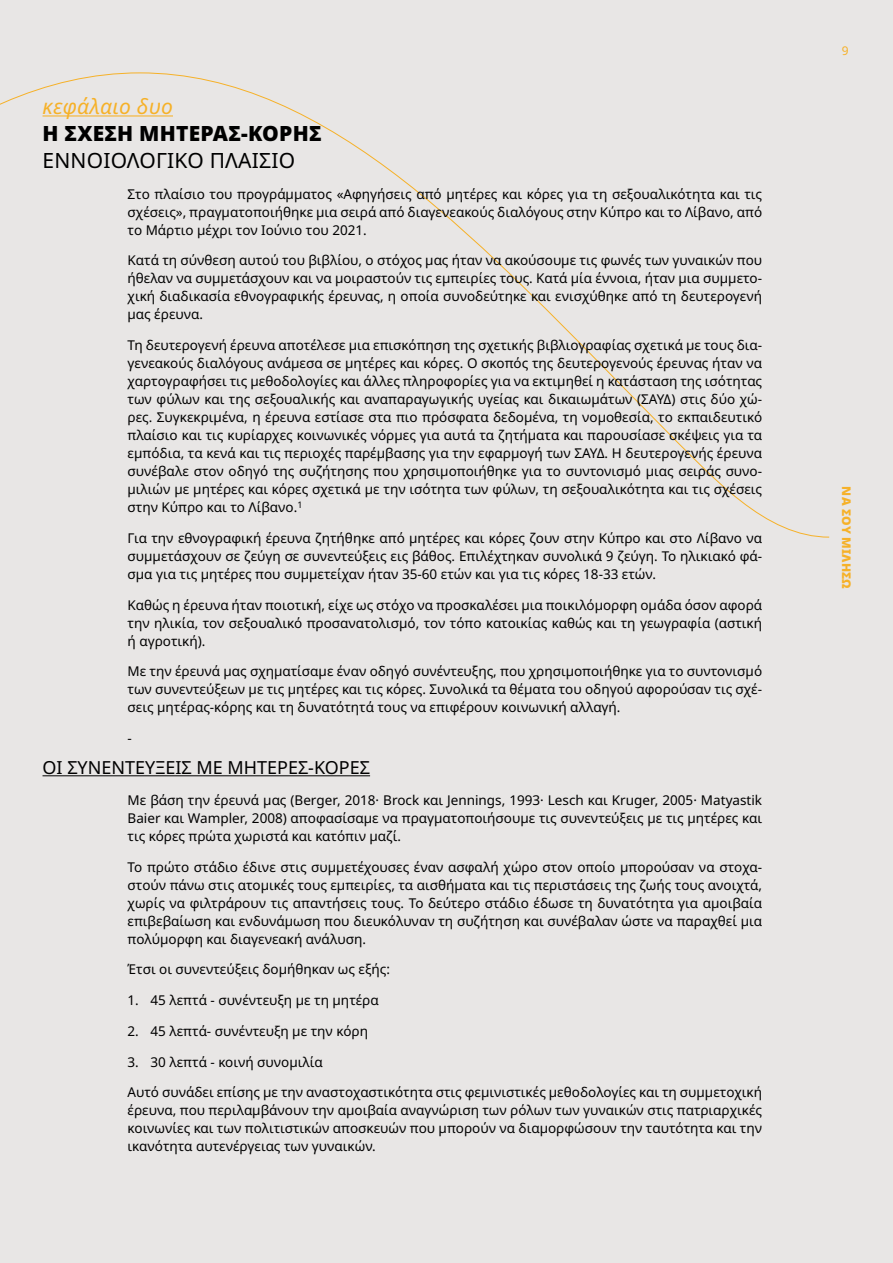
<style>
.page{position:relative;width:893px;height:1263px;background:#e8e6e5}
.page>*{position:absolute;margin:0;border:0;box-sizing:border-box;transform-origin:0 0}
.t1{font:900 21px "Noto Sans";letter-spacing:.01em;color:#000}
.t2{font:21px "Noto Sans";letter-spacing:.01em;color:#000}
.t3{font:italic 21px "Noto Sans";letter-spacing:.01em;color:#f6b128}
.t4{font:18px "Noto Sans";color:#000}
.t5{font:13.5px/18px "Noto Sans";color:#000;text-align:justify}
.t6{font:900 12px "Noto Sans";letter-spacing:.01em;color:#f6b128}
.t7{font:12px "Noto Sans";color:#f6b128}
</style>
<div class="page">
<hr style="left:43px;top:115px;width:130px;height:1px;background:#f6b128">
<hr style="left:43px;top:775px;width:327px;height:1px;background:#000">
<h1 class="t3" style="left:43px;top:91px;width:132px">κεφάλαιο δυο</h1>
<h1 class="t1" style="left:43px;top:117px;width:281px">Η ΣΧΕΣΗ ΜΗΤΕΡΑΣ-ΚΟΡΗΣ</h1>
<h1 class="t2" style="left:43px;top:145px;width:254px">ΕΝΝΟΙΟΛΟΓΙΚΟ ΠΛΑΙΣΙΟ</h1>
<p class="t5" style="left:128px;top:185px;width:636px">Στο πλαίσιο του προγράμματος «Αφηγήσεις από μητέρες και κόρες για τη σεξουαλικότητα και τις σχέσεις», πραγματοποιήθηκε μια σειρά από διαγενεακούς διαλόγους στην Κύπρο και το Λίβανο, από το Μάρτιο μέχρι τον Ιούνιο του 2021.</p>
<p class="t5" style="left:128px;top:252px;width:636px">Κατά τη σύνθεση αυτού του βιβλίου, ο στόχος μας ήταν να ακούσουμε τις φωνές των γυναικών που ήθελαν να συμμετάσχουν και να μοιραστούν τις εμπειρίες τους. Κατά μία έννοια, ήταν μια συμμετο&shy;χική διαδικασία εθνογραφικής έρευνας, η οποία συνοδεύτηκε και ενισχύθηκε από τη δευτερογενή μας έρευνα.</p>
<p class="t5" style="left:128px;top:337px;width:636px">Τη δευτερογενή έρευνα αποτέλεσε μια επισκόπηση της σχετικής βιβλιογραφίας σχετικά με τους δια&shy;γενεακούς διαλόγους ανάμεσα σε μητέρες και κόρες. Ο σκοπός της δευτερογενούς έρευνας ήταν να χαρτογραφήσει τις μεθοδολογίες και άλλες πληροφορίες για να εκτιμηθεί η κατάσταση της ισότητας των φύλων και της σεξουαλικής και αναπαραγωγικής υγείας και δικαιωμάτων (ΣΑΥΔ) στις δύο χώ&shy;ρες. Συγκεκριμένα, η έρευνα εστίασε στα πιο πρόσφατα δεδομένα, τη νομοθεσία, το εκπαιδευτικό πλαίσιο και τις κυρίαρχες κοινωνικές νόρμες για αυτά τα ζητήματα και παρουσίασε σκέψεις για τα εμπόδια, τα κενά και τις περιοχές παρέμβασης για την εφαρμογή των ΣΑΥΔ. Η δευτερογενής έρευνα συνέβαλε στον οδηγό της συζήτησης που χρησιμοποιήθηκε για το συντονισμό μιας σειράς συνο&shy;μιλιών με μητέρες και κόρες σχετικά με την ισότητα των φύλων, τη σεξουαλικότητα και τις σχέσεις στην Κύπρο και το Λίβανο.<sup>1</sup></p>
<p class="t5" style="left:128px;top:529px;width:636px">Για την εθνογραφική έρευνα ζητήθηκε από μητέρες και κόρες ζουν στην Κύπρο και στο Λίβανο να συμμετάσχουν σε ζεύγη σε συνεντεύξεις εις βάθος. Επιλέχτηκαν συνολικά 9 ζεύγη. Το ηλικιακό φά&shy;σμα για τις μητέρες που συμμετείχαν ήταν 35-60 ετών και για τις κόρες 18-33 ετών.</p>
<p class="t5" style="left:128px;top:596px;width:636px">Καθώς η έρευνα ήταν ποιοτική, είχε ως στόχο να προσκαλέσει μια ποικιλόμορφη ομάδα όσον αφορά την ηλικία, τον σεξουαλικό προσανατολισμό, τον τόπο κατοικίας καθώς και τη γεωγραφία (αστική ή αγροτική).</p>
<p class="t5" style="left:128px;top:663px;width:636px">Με την έρευνά μας σχηματίσαμε έναν οδηγό συνέντευξης, που χρησιμοποιήθηκε για το συντονισμό των συνεντεύξεων με τις μητέρες και τις κόρες. Συνολικά τα θέματα του οδηγού αφορούσαν τις σχέ&shy;σεις μητέρας-κόρης και τη δυνατότητά τους να επιφέρουν κοινωνική αλλαγή.</p>
<p class="t5" style="left:128px;top:730px;width:6px">-</p>
<h2 class="t4" style="left:43px;top:755px;width:329px">ΟΙ ΣΥΝΕΝΤΕΥΞΕΙΣ ΜΕ ΜΗΤΕΡΕΣ-ΚΟΡΕΣ</h2>
<p class="t5" style="left:128px;top:791px;width:636px">Με βάση την έρευνά μας (Berger, 2018· Brock και Jennings, 1993· Lesch και Kruger, 2005· Matyastik Baier και Wampler, 2008) αποφασίσαμε να πραγματοποιήσουμε τις συνεντεύξεις με τις μητέρες και τις κόρες πρώτα χωριστά και κατόπιν μαζί.</p>
<p class="t5" style="left:128px;top:858px;width:636px">Το πρώτο στάδιο έδινε στις συμμετέχουσες έναν ασφαλή χώρο στον οποίο μπορούσαν να στοχα&shy;στούν πάνω στις ατομικές τους εμπειρίες, τα αισθήματα και τις περιστάσεις της ζωής τους ανοιχτά, χωρίς να φιλτράρουν τις απαντήσεις τους. Το δεύτερο στάδιο έδωσε τη δυνατότητα για αμοιβαία επιβεβαίωση και ενδυνάμωση που διευκόλυναν τη συζήτηση και συνέβαλαν ώστε να παραχθεί μια πολύμορφη και διαγενεακή ανάλυση.</p>
<p class="t5" style="left:128px;top:961px;width:264px">Έτσι οι συνεντεύξεις δομήθηκαν ως εξής:</p>
<p class="t5" style="left:128px;top:991px;width:253px">1. 45 λεπτά - συνέντευξη με τη μητέρα</p>
<p class="t5" style="left:128px;top:1022px;width:242px">2. 45 λεπτά- συνέντευξη με την κόρη</p>
<p class="t5" style="left:128px;top:1053px;width:197px">3. 30 λεπτά - κοινή συνομιλία</p>
<p class="t5" style="left:128px;top:1084px;width:636px">Αυτό συνάδει επίσης με την αναστοχαστικότητα στις φεμινιστικές μεθοδολογίες και τη συμμετοχική έρευνα, που περιλαμβάνουν την αμοιβαία αναγνώριση των ρόλων των γυναικών στις πατριαρχικές κοινωνίες και των πολιτιστικών αποσκευών που μπορούν να διαμορφώσουν την ταυτότητα και την ικανότητα αυτενέργειας των γυναικών.</p>
<p class="t7" style="left:842px;top:43px;width:8px">9</p>
<p class="t6" style="left:856px;top:486px;width:104px;rotate:90deg">ΝΑ ΣΟΥ ΜΙΛΗΣΩ</p>
</div>
